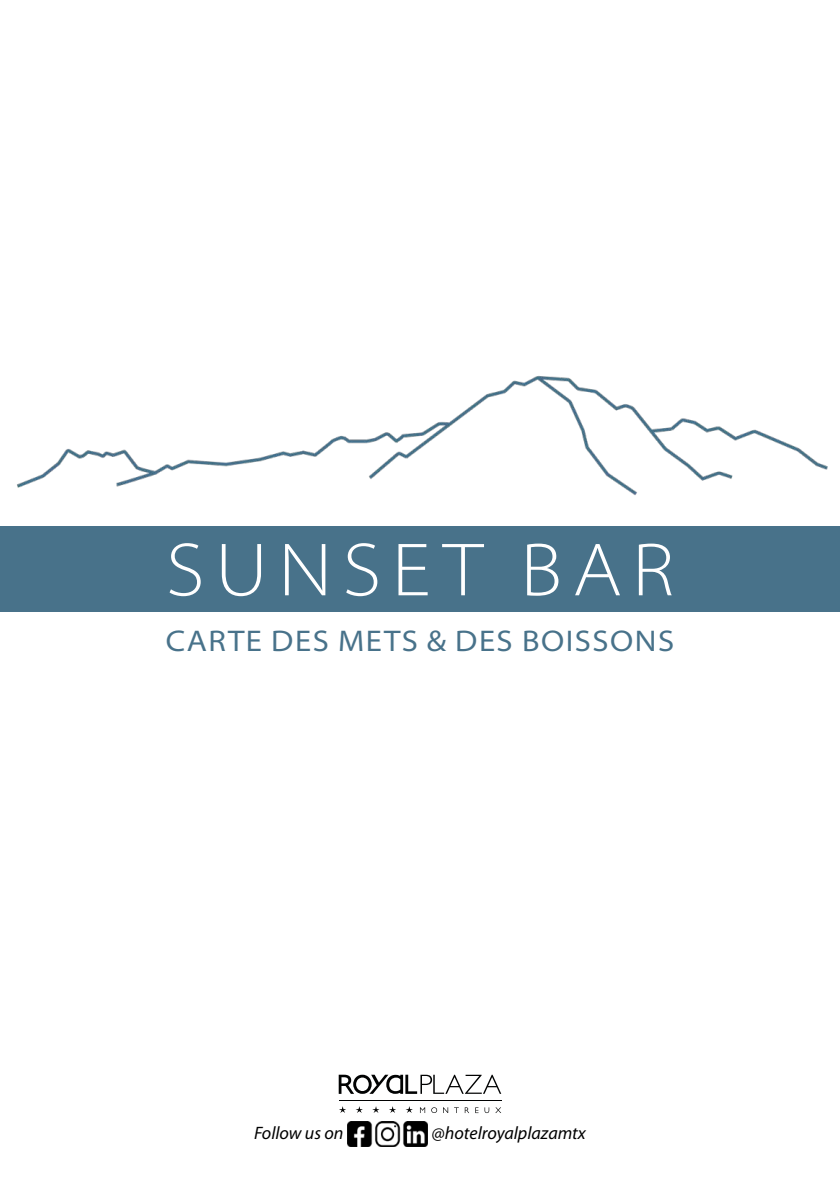
<style>
.page{position:relative;width:840px;height:1191px;background:#fff}
.page>*{position:absolute;margin:0;border:0;box-sizing:border-box;transform-origin:0 0}
.t1{font:300 semi-expanded 76px "Myriad Pro";letter-spacing:.14em;color:#fff}
.t2{font:semi-expanded 30px "Myriad Pro";letter-spacing:.05em;color:#48728a}
.t3{font:italic 18px "Myriad Pro";color:#000}
</style>
<div class="page">
<div style="left:0;top:526px;width:839px;height:85px;background:#48728a"></div>
<hr style="left:339px;top:1100px;width:162px;height:1px;background:#010202">
<svg style="left:338px;top:1074px;width:163px;height:19px"></svg>
<svg style="left:339px;top:1106px;width:7px;height:7px"></svg>
<svg style="left:355px;top:1106px;width:7px;height:7px"></svg>
<svg style="left:372px;top:1106px;width:7px;height:7px"></svg>
<svg style="left:389px;top:1106px;width:7px;height:7px"></svg>
<svg style="left:405px;top:1106px;width:7px;height:7px"></svg>
<svg style="left:419px;top:1107px;width:6px;height:6px"></svg>
<svg style="left:431px;top:1107px;width:6px;height:6px"></svg>
<svg style="left:443px;top:1107px;width:5px;height:6px"></svg>
<svg style="left:464px;top:1107px;width:5px;height:6px"></svg>
<svg style="left:475px;top:1107px;width:3px;height:6px"></svg>
<svg style="left:484px;top:1107px;width:5px;height:6px"></svg>
<svg style="left:495px;top:1107px;width:6px;height:6px"></svg>
<img style="left:17px;top:376px;width:809px;height:119px">
<img style="left:347px;top:1121px;width:80px;height:25px">
<h1 class="t1" style="left:166px;top:524px;width:509px">SUNSET BAR</h1>
<h2 class="t2" style="left:166px;top:622px;width:509px">CARTE DES METS &amp; DES BOISSONS</h2>
<p class="t3" style="left:254px;top:1121px;width:91px">Follow us on</p>
<p class="t3" style="left:431px;top:1121px;width:155px">@hotelroyalplazamtx</p>
</div>
